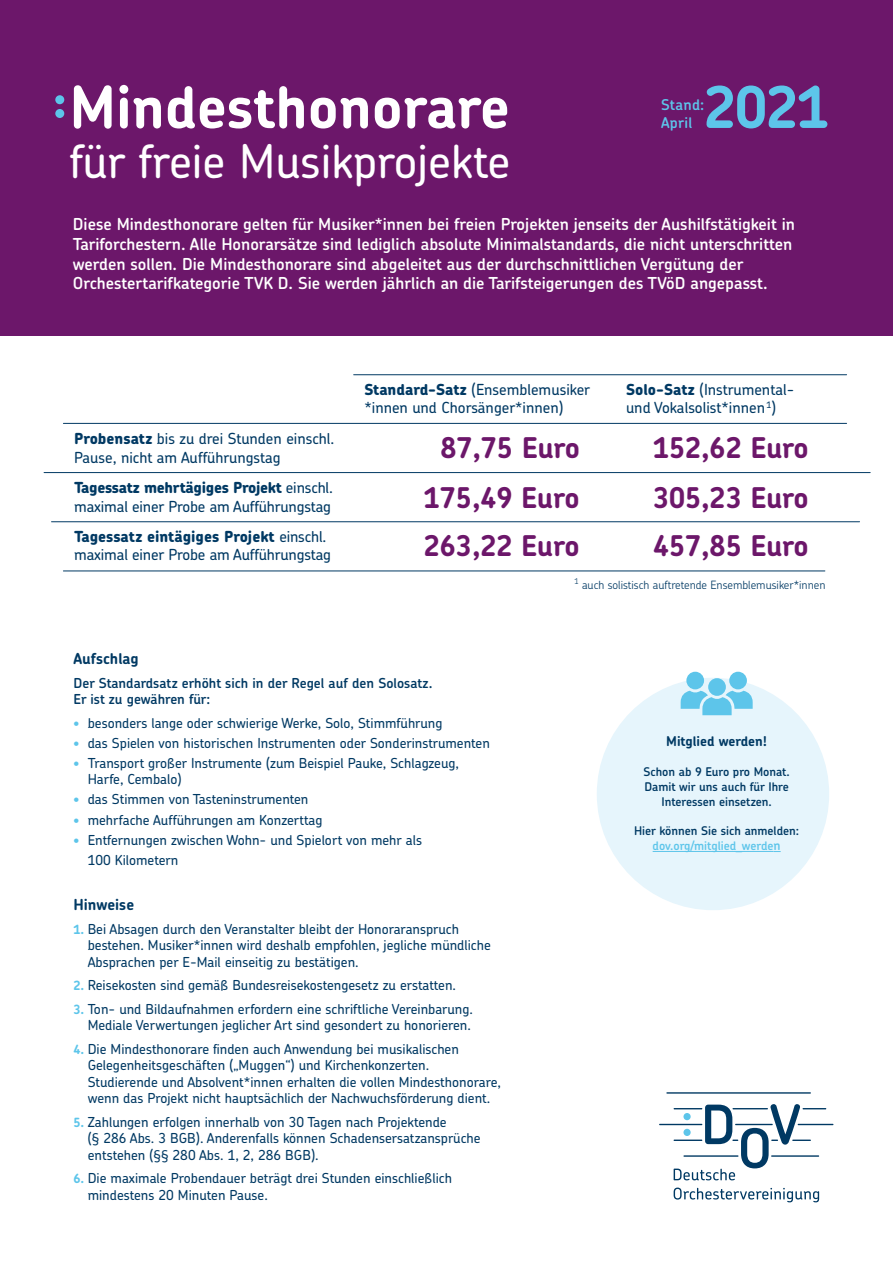
<style>
.page{position:relative;width:893px;height:1263px;background:#fff}
.page>*{position:absolute;margin:0;border:0;box-sizing:border-box;transform-origin:0 0}
.t1{font:700 58.05px "Chevin Std";color:#fff}
.t2{font:700 57.45px "Chevin Std";color:#5dc5ea}
.t3{font:500 46.2px "Chevin Std";color:#fff}
.t4{font:700 28.65px "Chevin Std";letter-spacing:-.01em;color:#6c176a}
.t5{font:600 16.5px/19.8px "Chevin Std";color:#fff}
.t6{font:500 15.3px/18.3px "Chevin Std";letter-spacing:-.005em;color:#003963}
.t7{font:700 15.15px "Chevin Std";color:#003963}
.t8{font:600 14.85px/17.9px "Chevin Std";letter-spacing:.02em;color:#5dc5ea}
.t9{font:500 13.8px/16.5px "Chevin Std";color:#003963}
.t10{font:600 13.8px/16.5px "Chevin Std";color:#003963}
.t11{font:700 13.5px "Chevin Std";color:#003963}
.t12{font:600 12px/15px "Chevin Std";color:#003963;text-align:center}
.t13{font:300 11.4px "Chevin Std";color:#003963}
.s1{font-weight:800}
.s2{font-weight:800;font-size:12.75px;color:#5dc5ea}
.s3{font-weight:700;font-size:12.75px;color:#5dc5ea}
.s4{color:#5dc5ea}
.s5{font-size:12.75px;color:#5dc5ea}
</style>
<div class="page">
<div style="left:0;top:0;width:893px;height:336px;background:#6c176a"></div>
<hr style="left:798px;top:1124px;width:35px;height:1px;background:#003963">
<hr style="left:666px;top:1092px;width:145px;height:2px;background:#003963">
<hr style="left:659px;top:1124px;width:43px;height:1px;background:#003963">
<svg style="left:674px;top:1187px;width:145px;height:15px"></svg>
<svg style="left:674px;top:1104px;width:152px;height:76px"></svg>
<hr style="left:354px;top:374px;width:493px;height:1px;background:#003963">
<hr style="left:63px;top:423px;width:784px;height:1px;background:#003963">
<hr style="left:44px;top:472px;width:826px;height:1px;background:#003963">
<hr style="left:51px;top:521px;width:809px;height:1px;background:#003963">
<hr style="left:63px;top:570px;width:762px;height:1px;background:#003963">
<div style="left:55px;top:95px;width:9px;height:9px;background:#5dc5ea;border-radius:50%"></div>
<div style="left:55px;top:109px;width:9px;height:9px;background:#5dc5ea;border-radius:50%"></div>
<div style="left:597px;top:678px;width:232px;height:232px;background:#e6f5fc;border-radius:50%"></div>
<hr style="left:653px;top:851px;width:120px;height:1px;background:#5dc5ea">
<div style="left:708px;top:678px;width:18px;height:18px;background:#5dc5ea;border-radius:50%"></div>
<div style="left:686px;top:672px;width:18px;height:17px;background:#5dc5ea;border-radius:50%"></div>
<div style="left:729px;top:672px;width:18px;height:17px;background:#5dc5ea;border-radius:50%"></div>
<svg style="left:681px;top:691px;width:72px;height:24px"></svg>
<h1 class="t1" style="left:69px;top:69px;width:442px">Mindesthonorare</h1>
<h3 class="t3" style="left:69px;top:130px;width:443px">für freie Musikprojekte</h3>
<h2 class="t2" style="left:704px;top:69px;width:127px">2021</h2>
<p class="t8" style="left:661px;top:95px;width:45px">Stand:<br>April</p>
<p class="t5" style="left:73px;top:214px;width:724px">Diese Mindesthonorare gelten für Musiker*innen bei freien Projekten jenseits der Aushilfstätigkeit in Tariforchestern. Alle Honorarsätze sind lediglich absolute Minimalstandards, die nicht unterschritten werden sollen. Die Mindesthonorare sind abgeleitet aus der durchschnittlichen Vergütung der Orchestertarifkategorie TVK D. Sie werden jährlich an die Tarifsteigerungen des TVöD angepasst.</p>
<p class="t6" style="left:364px;top:380px;width:227px"><span class="s1">Standard-Satz</span> (Ensemblemusiker *innen und Chorsänger*innen)</p>
<p class="t6" style="left:626px;top:380px;width:170px"><span class="s1">Solo-Satz</span> (Instrumental&shy;und Vokalsolist*innen <sup>1</sup>)</p>
<p class="t6" style="left:74px;top:429px;width:262px"><span class="s1">Probensatz</span> bis zu drei Stunden einschl.<br>Pause, nicht am Aufführungstag</p>
<h3 class="t4" style="left:440px;top:429px;width:141px">87,75 Euro</h3>
<h3 class="t4" style="left:653px;top:429px;width:157px">152,62 Euro</h3>
<p class="t6" style="left:74px;top:478px;width:260px"><span class="s1">Tagessatz mehrtägiges Projekt</span> einschl. maximal einer Probe am Aufführungstag</p>
<h3 class="t4" style="left:424px;top:478px;width:157px">175,49 Euro</h3>
<h3 class="t4" style="left:653px;top:478px;width:157px">305,23 Euro</h3>
<p class="t6" style="left:74px;top:527px;width:258px"><span class="s1">Tagessatz eintägiges Projekt</span> einschl. maximal einer Probe am Aufführungstag</p>
<h3 class="t4" style="left:424px;top:527px;width:157px">263,22 Euro</h3>
<h3 class="t4" style="left:653px;top:527px;width:157px">457,85 Euro</h3>
<p class="t13" style="left:574px;top:577px;width:253px"><sup>1</sup> auch solistisch auftretende Ensemblemusiker*innen</p>
<p class="t7" style="left:73px;top:649px;width:67px">Aufschlag</p>
<p class="t10" style="left:73px;top:674px;width:361px">Der Standardsatz erhöht sich in der Regel auf den Solosatz.<br>Er ist zu gewähren für:</p>
<p class="t9" style="left:73px;top:714px;width:370px"><span class="s2">•</span> besonders lange oder schwierige Werke, Solo, Stimmführung</p>
<p class="t9" style="left:73px;top:734px;width:418px"><span class="s2">•</span> das Spielen von historischen Instrumenten oder Sonderinstrumenten</p>
<p class="t9" style="left:88px;top:754px;width:373px;text-indent:-14px"><span class="s2">•</span> Transport großer Instrumente (zum Beispiel Pauke, Schlagzeug,<br>Harfe, Cembalo)</p>
<p class="t9" style="left:73px;top:791px;width:237px"><span class="s2">•</span> das Stimmen von Tasteninstrumenten</p>
<p class="t9" style="left:73px;top:811px;width:251px"><span class="s2">•</span> mehrfache Aufführungen am Konzerttag</p>
<p class="t9" style="left:88px;top:829px;width:336px;line-height:20.1px;text-indent:-14px"><span class="s2">•</span> Entfernungen zwischen Wohn- und Spielort von mehr als<br>100 Kilometern</p>
<p class="t7" style="left:73px;top:895px;width:62px">Hinweise</p>
<p class="t9" style="left:88px;top:920px;width:405px;text-indent:-14px"><span class="s3">1.</span> Bei Absagen durch den Veranstalter bleibt der Honoraranspruch bestehen. Musiker*innen wird deshalb empfohlen, jegliche mündliche<br>Absprachen per E-Mail einseitig zu bestätigen.</p>
<p class="t9" style="left:73px;top:977px;width:384px"><span class="s3">2.</span> Reisekosten sind gemäß Bundesreisekostengesetz zu erstatten.</p>
<p class="t9" style="left:73px;top:1000px;width:401px;text-align:right"><span class="s3">3.</span> Ton- und Bildaufnahmen erfordern eine schriftliche Vereinbarung.<br>Mediale Verwertungen jeglicher Art sind gesondert zu honorieren.</p>
<p class="t9" style="left:88px;top:1040px;width:415px;text-indent:-14px"><span class="s3">4.</span> Die Mindesthonorare finden auch Anwendung bei musikalischen Gelegenheitsgeschäften („Muggen“) und Kirchenkonzerten.<br>Studierende und Absolvent*innen erhalten die vollen Mindesthonorare, wenn das Projekt nicht hauptsächlich der Nachwuchsförderung dient.</p>
<p class="t9" style="left:88px;top:1113px;width:394px;text-indent:-14px"><span class="s3">5.</span> Zahlungen erfolgen innerhalb von 30 Tagen nach Projektende<br>(§ 286 Abs. 3 BGB). Anderenfalls können Schadensersatzansprüche entstehen (§§ 280 Abs. 1, 2, 286 BGB).</p>
<p class="t9" style="left:88px;top:1170px;width:366px;text-indent:-14px"><span class="s3">6.</span> Die maximale Probendauer beträgt drei Stunden einschließlich mindestens 20 Minuten Pause.</p>
<p class="t11" style="left:666px;top:732px;width:102px">Mitglied werden!</p>
<p class="t12" style="left:643px;top:764px;width:148px">Schon ab 9 Euro pro Monat.<br>Damit wir uns auch für Ihre<br>Interessen einsetzen.</p>
<p class="t12" style="left:634px;top:823px;width:167px">Hier können Sie sich anmelden: <span class="s4">dov.org/mitglied_werde</span><span class="s5">n</span></p>
</div>
